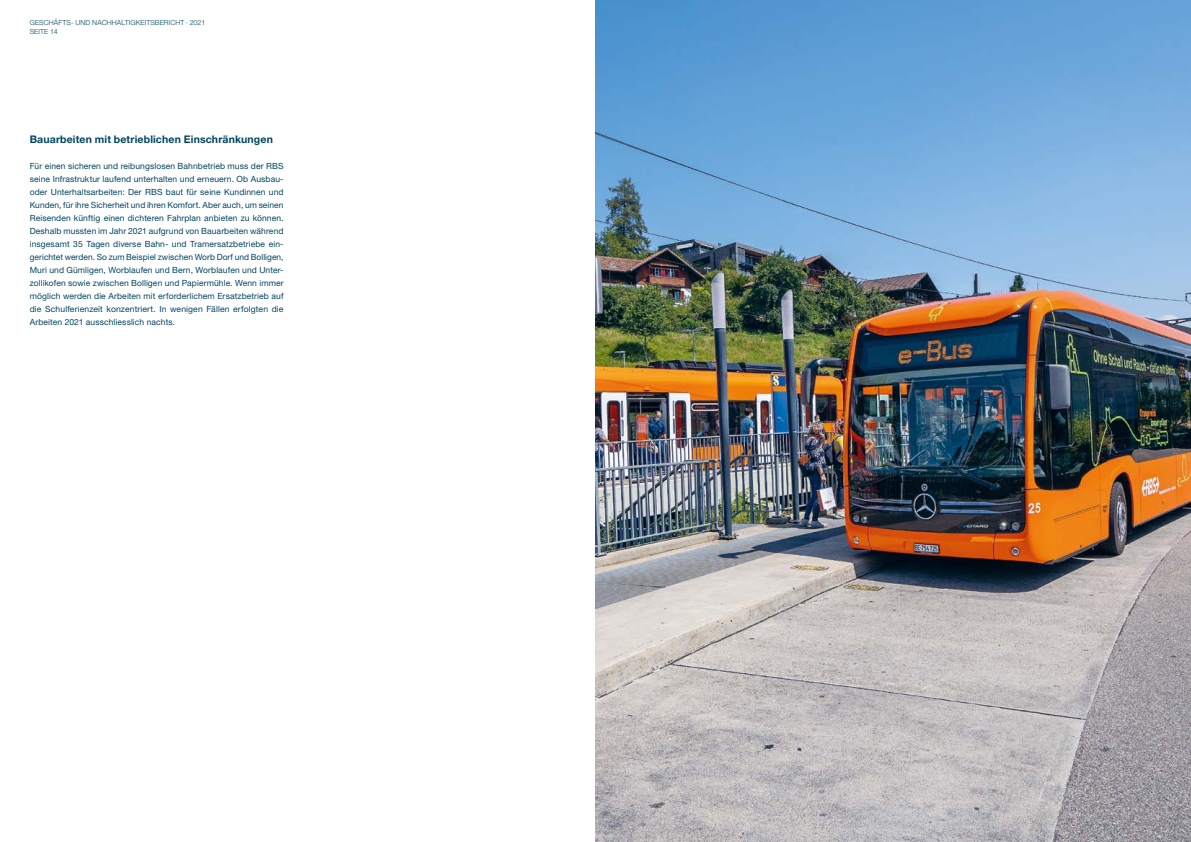
<style>
.page{position:relative;width:1191px;height:842px;background:#fff}
.page>*{position:absolute;margin:0;border:0;box-sizing:border-box;transform-origin:0 0}
.t1{font:700 10.5px "Helvetica Neue LT Pro";letter-spacing:.015em;color:#004563}
.t2{font:8.5px/13px "Helvetica Neue LT Pro";letter-spacing:.015em;color:#004563;text-align:justify}
.t3{font:300 7px/9px "Helvetica Neue LT Pro";letter-spacing:.015em;color:#004563}
</style>
<div class="page">
<img style="left:595px;top:0;width:596px;height:842px">
<p class="t3" style="left:30px;top:17px;width:177px">GESCHÄFTS- UND NACHHALTIGKEITSBERICHT ∙ 2021<br>SEITE 14</p>
<p class="t1" style="left:30px;top:133px;width:245px">Bauarbeiten mit betrieblichen Einschränkungen</p>
<p class="t2" style="left:30px;top:159px;width:255px">Für einen sicheren und reibungslosen Bahnbetrieb muss der RBS seine Infrastruktur laufend unterhalten und erneuern. Ob Ausbau&shy;oder Unterhaltsarbeiten: Der RBS baut für seine Kundinnen und Kunden, für ihre Sicherheit und ihren Komfort. Aber auch, um seinen Reisenden künftig einen dichteren Fahrplan anbieten zu können.<br>Deshalb mussten im Jahr 2021 aufgrund von Bauarbeiten während insgesamt 35 Tagen diverse Bahn- und Tramersatzbetriebe ein&shy;gerichtet werden. So zum Beispiel zwischen Worb Dorf und Bolligen, Muri und Gümligen, Worblaufen und Bern, Worblaufen und Unter&shy;zollikofen sowie zwischen Bolligen und Papiermühle. Wenn immer möglich werden die Arbeiten mit erforderlichem Ersatzbetrieb auf die Schulferienzeit konzentriert. In wenigen Fällen erfolgten die Arbeiten 2021 ausschliesslich nachts.</p>
</div>
